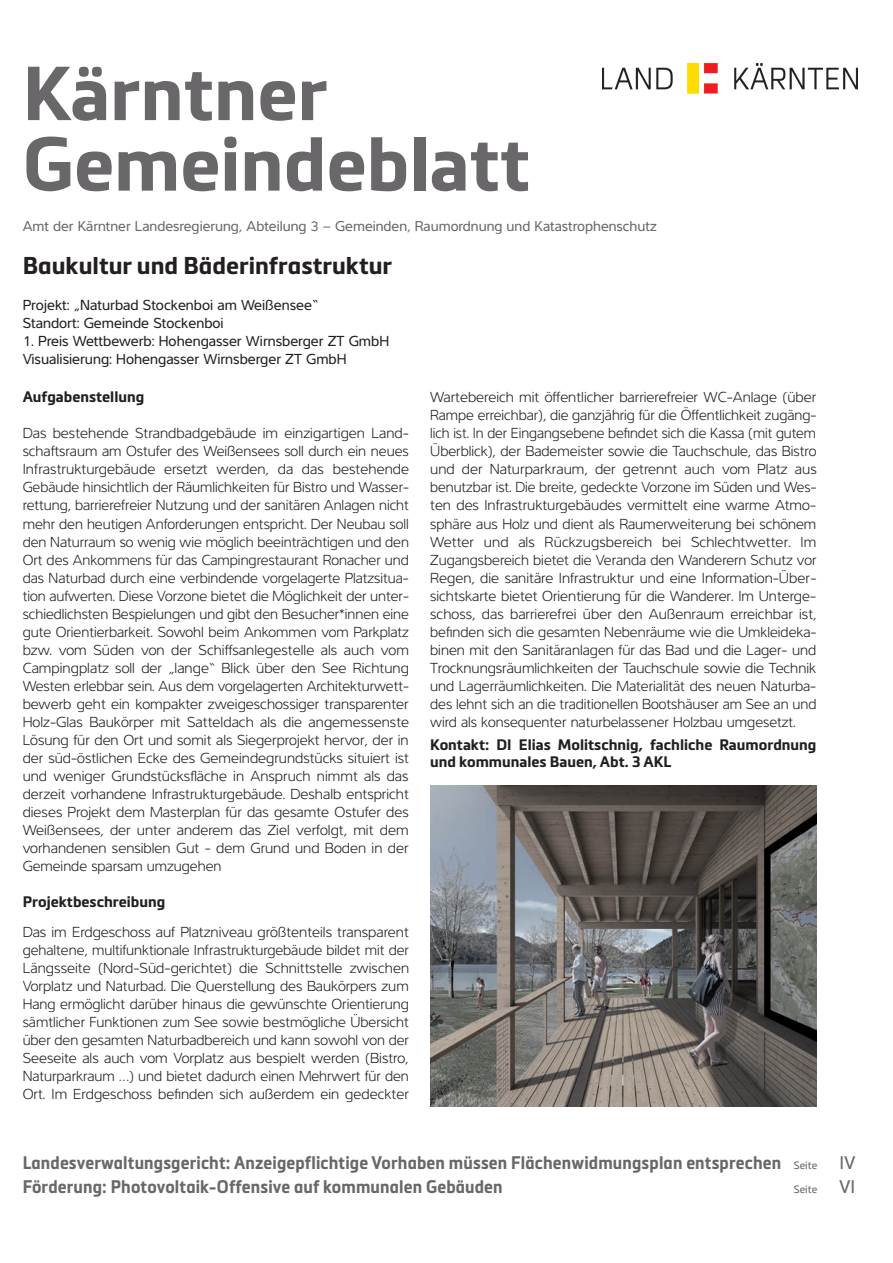
<style>
.page{position:relative;width:893px;height:1263px;background:#fff}
.page>*{position:absolute;margin:0;border:0;box-sizing:border-box;transform-origin:0 0}
.t1{font:700 75.15px/70.5px "Metronic Land Kaernten";color:#6a676a}
.t2{font:700 24px "Metronic W01";color:#231f20}
.t3{font:700 18px/24px "Metronic W01";letter-spacing:.01em;color:#6a676a;scale:.91 1}
.t4{font:300 15px/18px "Interval Pro";color:#231f20;text-align:justify}
.t5{font:15px/18px "Interval Pro";color:#231f20}
.t6{font:700 15px/16.5px "Metronic Land Kaernten";color:#231f20}
.t7{font:14.7px "Interval Pro";color:#6a676a}
.t8{font:10.5px "Metronic Land Kaernten";color:#6a676a}
.s1{font-family:"Metronic Land Kaernten";font-weight:400;font-size:10.5px}
.s2{font-family:"Metronic Land Kaernten";font-weight:400}
.s3{font-size:18px}
</style>
<div class="page">
<img style="left:430px;top:785px;width:386px;height:321px">
<img style="left:602px;top:64px;width:255px;height:29px">
<h1 class="t1" style="left:23px;top:57px;width:509px">Kärntner<br>Gemeindeblatt</h1>
<p class="t7" style="left:23px;top:215px;width:636px">Amt der Kärntner Landesregierung, Abteilung 3 – Gemeinden, Raumordnung und Katastrophenschutz</p>
<h2 class="t2" style="left:23px;top:251px;width:371px">Baukultur und Bäderinfrastruktur</h2>
<p class="t5" style="left:23px;top:295px;width:297px">Projekt: „Naturbad Stockenboi am Weißensee“<br>Standort: Gemeinde Stockenboi</p>
<p class="t5" style="left:23px;top:331px;width:368px">1. Preis Wettbewerb: Hohengasser Wirnsberger ZT GmbH<br>Visualisierung: Hohengasser Wirnsberger ZT GmbH</p>
<p class="t6" style="left:23px;top:389px;width:123px">Aufgabenstellung</p>
<p class="t4" style="left:23px;top:423px;width:388px">Das bestehende Strandbadgebäude im einzigartigen Land&shy;schaftsraum am Ostufer des Weißensees soll durch ein neues Infrastrukturgebäude ersetzt werden, da das bestehende Gebäude hinsichtlich der Räumlichkeiten für Bistro und Wasser&shy;rettung, barrierefreier Nutzung und der sanitären Anlagen nicht mehr den heutigen Anforderungen entspricht. Der Neubau soll den Naturraum so wenig wie möglich beeinträchtigen und den Ort des Ankommens für das Campingrestaurant Ronacher und das Naturbad durch eine verbindende vorgelagerte Platzsitua&shy;tion aufwerten. Diese Vorzone bietet die Möglichkeit der unter&shy;schiedlichsten Bespielungen und gibt den Besucher*innen eine gute Orientierbarkeit. Sowohl beim Ankommen vom Parkplatz bzw. vom Süden von der Schiffsanlegestelle als auch vom Campingplatz soll der „lange“ Blick über den See Richtung Westen erlebbar sein. Aus dem vorgelagerten Architekturwett&shy;bewerb geht ein kompakter zweigeschossiger transparenter Holz-Glas Baukörper mit Satteldach als die angemessenste Lösung für den Ort und somit als Siegerprojekt hervor, der in der süd-östlichen Ecke des Gemeindegrundstücks situiert ist und weniger Grundstücksfläche in Anspruch nimmt als das derzeit vorhandene Infrastrukturgebäude. Deshalb entspricht dieses Projekt dem Masterplan für das gesamte Ostufer des Weißensees, der unter anderem das Ziel verfolgt, mit dem vorhandenen sensiblen Gut - dem Grund und Boden in der Gemeinde sparsam umzugehen</p>
<p class="t6" style="left:23px;top:893px;width:144px">Projektbeschreibung</p>
<p class="t4" style="left:23px;top:922px;width:388px">Das im Erdgeschoss auf Platzniveau größtenteils transparent gehaltene, multifunktionale Infrastrukturgebäude bildet mit der Längsseite (Nord-Süd-gerichtet) die Schnittstelle zwischen Vorplatz und Naturbad. Die Querstellung des Baukörpers zum Hang ermöglicht darüber hinaus die gewünschte Orientierung sämtlicher Funktionen zum See sowie bestmögliche Übersicht über den gesamten Naturbadbereich und kann sowohl von der Seeseite als auch vom Vorplatz aus bespielt werden (Bistro, Naturparkraum …) und bietet dadurch einen Mehrwert für den Ort. Im Erdgeschoss befinden sich außerdem ein gedeckter</p>
<p class="t4" style="left:430px;top:387px;width:388px">Wartebereich mit öffentlicher barrierefreier WC-Anlage (über Rampe erreichbar), die ganzjährig für die Öffentlichkeit zugäng&shy;lich ist. In der Eingangsebene befindet sich die Kassa (mit gutem Überblick), der Bademeister sowie die Tauchschule, das Bistro und der Naturparkraum, der getrennt auch vom Platz aus benutzbar ist. Die breite, gedeckte Vorzone im Süden und Wes&shy;ten des Infrastrukturgebäudes vermittelt eine warme Atmo&shy;sphäre aus Holz und dient als Raumerweiterung bei schönem Wetter und als Rückzugsbereich bei Schlechtwetter. Im Zugangsbereich bietet die Veranda den Wanderern Schutz vor Regen, die sanitäre Infrastruktur und eine Information-Über&shy;sichtskarte bietet Orientierung für die Wanderer. Im Unterge&shy;schoss, das barrierefrei über den Außenraum erreichbar ist, befinden sich die gesamten Nebenräume wie die Umkleideka&shy;binen mit den Sanitäranlagen für das Bad und die Lager- und Trocknungsräumlichkeiten der Tauchschule sowie die Technik und Lagerräumlichkeiten. Die Materialität des neuen Naturba&shy;des lehnt sich an die traditionellen Bootshäuser am See an und wird als konsequenter naturbelassener Holzbau umgesetzt.</p>
<p class="t6" style="left:430px;top:736px;width:388px">Kontakt: DI Elias Molitschnig, fachliche Raumordnung und kommunales Bauen, Abt. 3 AKL</p>
<p class="t3" style="left:23px;top:1150px;width:917px">Landesverwaltungsgericht: Anzeigepflichtige Vorhaben müssen Flächenwidmungsplan entsprechen <span class="s1">Seite</span> <span class="s2">IV<br></span>Förderung: Photovoltaik-Offensive auf kommunalen Gebäuden</p>
<p class="t8" style="left:794px;top:1181px;width:63px">Seite <span class="s3">VI</span></p>
</div>
